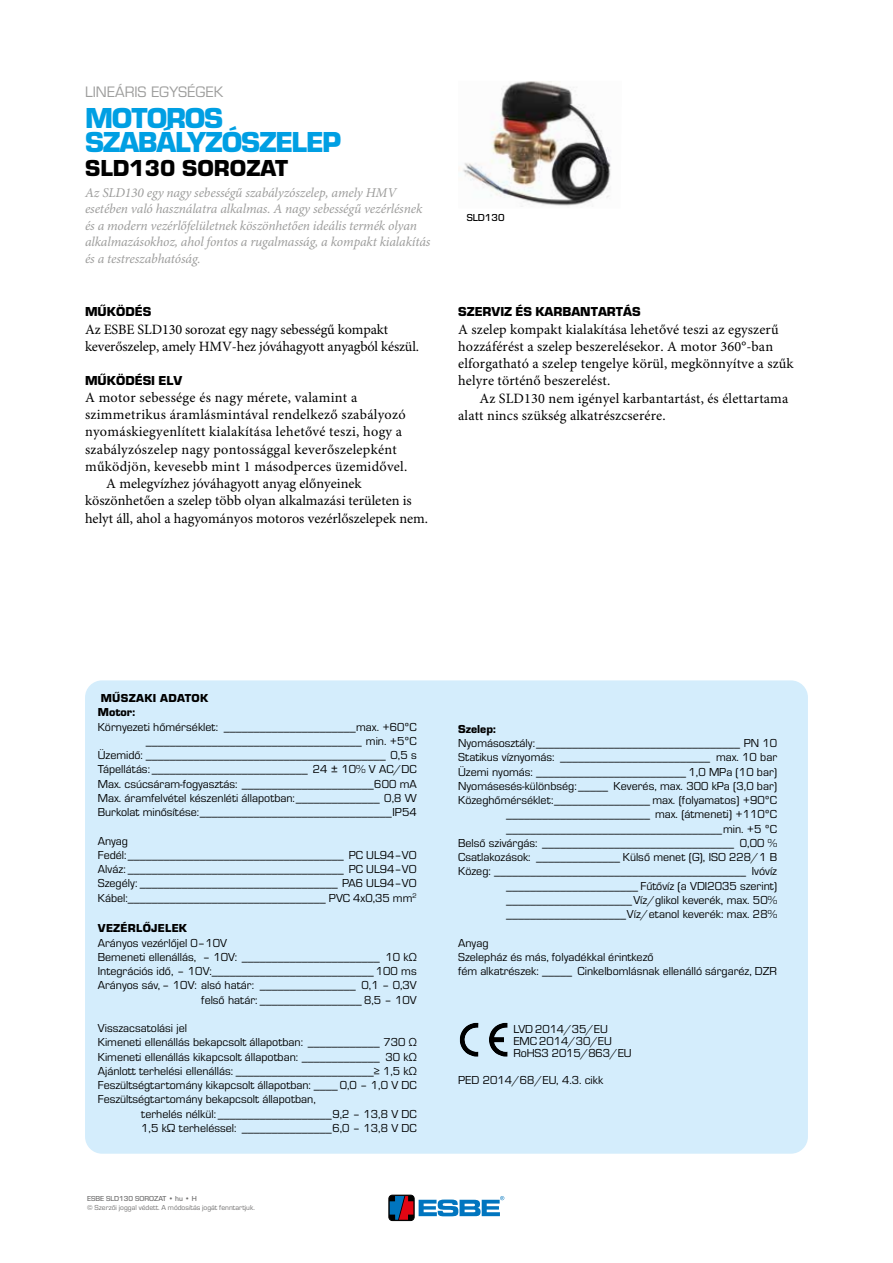
<style>
.page{position:relative;width:893px;height:1263px;background:#fff}
.page>*{position:absolute;margin:0;border:0;box-sizing:border-box;transform-origin:0 0}
.t1{font:700 30px/24px "ESBE Eurostile";letter-spacing:-.04em;color:#009fe3}
.t2{font:700 24px "ESBE Eurostile";color:#000}
.t3{font:15.75px "ESBE Eurostile";color:#9d9d9c}
.t4{font:14.25px/17.2px "Minion Pro";letter-spacing:.01em;color:#000}
.t5{font:14.25px/17.2px "Minion Pro";letter-spacing:-.01em;color:#000}
.t6{font:italic 13.5px/16.5px "Minion Pro";letter-spacing:-.01em;color:#9d9d9c}
.t7{font:700 13.5px "ESBE Eurostile";color:#000}
.t8{font:12px/14.2px "ESBE Eurostile";color:#000}
.t9{font:700 12px/14.2px "ESBE Eurostile";letter-spacing:.025em;color:#000}
.t10{font:500 10.5px "ESBE Eurostile";color:#000}
.t11{font:7.5px "ESBE Eurostile";color:#706f6f}
.t12{font:500 7.5px "ESBE Eurostile";color:#706f6f}
</style>
<div class="page">
<img style="left:458px;top:81px;width:153px;height:126px">
<div style="left:85px;top:680px;width:723px;height:474px;background:#d4edfc;border-radius:17px"></div>
<svg style="left:460px;top:1023px;width:18px;height:34px"></svg>
<svg style="left:489px;top:1023px;width:19px;height:34px"></svg>
<div style="left:389px;top:1195px;width:25px;height:25px;border:1px solid #000;border-radius:4px"></div>
<svg style="left:390px;top:1196px;width:23px;height:24px"></svg>
<svg style="left:419px;top:1196px;width:85px;height:20px"></svg>
<h3 class="t3" style="left:85px;top:83px;width:140px">LINEÁRIS EGYSÉGEK</h3>
<h1 class="t1" style="left:85px;top:107px;width:258px">MOTOROS<br>SZABÁLYZÓSZELEP</h1>
<h2 class="t2" style="left:85px;top:155px;width:205px">SLD130 SOROZAT</h2>
<p class="t6" style="left:85px;top:185px;width:347px">Az SLD130 egy nagy sebességű szabályzószelep, amely HMV esetében való használatra alkalmas. A nagy sebességű vezérlésnek és a modern vezérlőfelületnek köszönhetően ideális termék olyan alkalmazásokhoz, ahol fontos a rugalmasság, a kompakt kialakítás és a testreszabhatóság.</p>
<p class="t7" style="left:85px;top:304px;width:68px">MŰKÖDÉS</p>
<p class="t5" style="left:85px;top:321px;width:335px">Az ESBE SLD130 sorozat egy nagy sebességű kompakt keverőszelep, amely HMV-hez jóváhagyott anyagból készül.</p>
<p class="t7" style="left:85px;top:373px;width:99px">MŰKÖDÉSI ELV</p>
<p class="t4" style="left:85px;top:389px;width:274px">A motor sebessége és nagy mérete, valamint a</p>
<p class="t4" style="left:85px;top:406px;width:322px">szimmetrikus áramlásmintával rendelkező szabályozó</p>
<p class="t4" style="left:85px;top:424px;width:319px">nyomáskiegyenlített kialakítása lehetővé teszi, hogy a</p>
<p class="t4" style="left:85px;top:441px;width:313px">szabályzószelep nagy pontossággal keverőszelepként</p>
<p class="t4" style="left:85px;top:458px;width:324px">működjön, kevesebb mint 1 másodperces üzemidővel.</p>
<p class="t4" style="left:106px;top:475px;width:257px">A melegvízhez jóváhagyott anyag előnyeinek</p>
<p class="t4" style="left:85px;top:493px;width:328px">köszönhetően a szelep több olyan alkalmazási területen is</p>
<p class="t4" style="left:85px;top:510px;width:345px">helyt áll, ahol a hagyományos motoros vezérlőszelepek nem.</p>
<p class="t10" style="left:467px;top:211px;width:39px">SLD130</p>
<p class="t7" style="left:458px;top:304px;width:184px">SZERVIZ ÉS KARBANTARTÁS</p>
<p class="t4" style="left:458px;top:321px;width:337px">A szelep kompakt kialakítása lehetővé teszi az egyszerű hozzáférést a szelep beszerelésekor. A motor 360°-ban elforgatható a szelep tengelye körül, megkönnyítve a szűk helyre történő beszerelést.</p>
<p class="t4" style="left:458px;top:390px;width:332px;text-indent:21px">Az SLD130 nem igényel karbantartást, és élettartama alatt nincs szükség alkatrészcserére.</p>
<p class="t9" style="left:98px;top:691px;width:112px">MŰSZAKI ADATOK<br>Motor:</p>
<p class="t8" style="left:98px;top:720px;width:320px;text-align:right">Környezeti hőmérséklet: ______________________max. +60ºC ____________________________________ min. +5ºC Üzemidő: ________________________________________ 0,5 s Tápellátás: __________________________ 24 ± 10% V AC/DC Max. csúcsáram-fogyasztás: ______________________600 mA Max. áramfelvétel készenléti állapotban:______________ 0,8 W Burkolat minősítése:________________________________IP54</p>
<p class="t8" style="left:98px;top:834px;width:320px">Anyag<br>Fedél:____________________________________ PC UL94–VO Alváz: ____________________________________ PC UL94–VO Szegély: _________________________________ PA6 UL94–VO Kábel:_________________________________ PVC 4x0,35 mm<sup>2</sup></p>
<p class="t9" style="left:98px;top:921px;width:91px">VEZÉRLŐJELEK</p>
<p class="t8" style="left:98px;top:936px;width:131px">Arányos vezérlőjel 0–10V</p>
<p class="t8" style="left:98px;top:950px;width:320px">Bemeneti ellenállás, – 10V: _______________________ 10 kΩ</p>
<p class="t8" style="left:98px;top:964px;width:320px">Integrációs idő, – 10V:___________________________ 100 ms</p>
<p class="t8" style="left:98px;top:978px;width:320px">Arányos sáv, – 10V: alsó határ: ________________ 0,1 – 0,3V</p>
<p class="t8" style="left:201px;top:993px;width:217px">felső határ: _________________ 8,5 – 10V</p>
<p class="t8" style="left:98px;top:1021px;width:320px">Visszacsatolási jel<br>Kimeneti ellenállás bekapcsolt állapotban: ____________ 730 Ω Kimeneti ellenállás kikapcsolt állapotban: _____________ 30 kΩ Ajánlott terhelési ellenállás: _______________________≥ 1,5 kΩ Feszültségtartomány kikapcsolt állapotban: ____ 0,0 – 1,0 V DC Feszültségtartomány bekapcsolt állapotban,</p>
<p class="t8" style="left:141px;top:1107px;width:277px">terhelés nélkül: ___________________9,2 – 13,8 V DC<br>1,5 kΩ terheléssel: _______________6,0 – 13,8 V DC</p>
<p class="t12" style="left:87px;top:1194px;width:111px">ESBE SLD130 SOROZAT • hu • H</p>
<p class="t11" style="left:87px;top:1203px;width:169px">© Szerzői joggal védett. A módosítás jogát fenntartjuk.</p>
<p class="t9" style="left:458px;top:722px;width:39px">Szelep:</p>
<p class="t8" style="left:458px;top:736px;width:320px;text-align:right">Nyomásosztály:__________________________________ PN 10<br>Statikus víznyomás: _________________________ max. 10 bar Üzemi nyomás: _________________________ 1,0 MPa (10 bar)<br>Nyomásesés-különbség:_____ Keverés, max. 300 kPa (3,0 bar)<br>Közeghőmérséklet:________________ max. (folyamatos) +90ºC ________________________ max. (átmeneti) +110ºC ____________________________________min. +5 ºC<br>Belső szivárgás: ________________________________ 0,00 % Csatlakozások: ______________ Külső menet (G), ISO 228/1 B Közeg: __________________________________________ Ivóvíz ______________________ Fűtővíz (a VDI2035 szerint) _____________________Víz/glikol keverék, max. 50% ____________________Víz/etanol keverék: max. 28%</p>
<p class="t8" style="left:458px;top:936px;width:320px">Anyag<br>Szelepház és más, folyadékkal érintkező<br>fém alkatrészek: _____ Cinkelbomlásnak ellenálló sárgaréz, DZR</p>
<p class="t8" style="left:513px;top:1023px;width:120px;line-height:12px">LVD 2014/35/EU<br>EMC 2014/30/EU<br>RoHS3 2015/863/EU</p>
<p class="t8" style="left:458px;top:1073px;width:147px">PED 2014/68/EU, 4.3. cikk</p>
</div>
